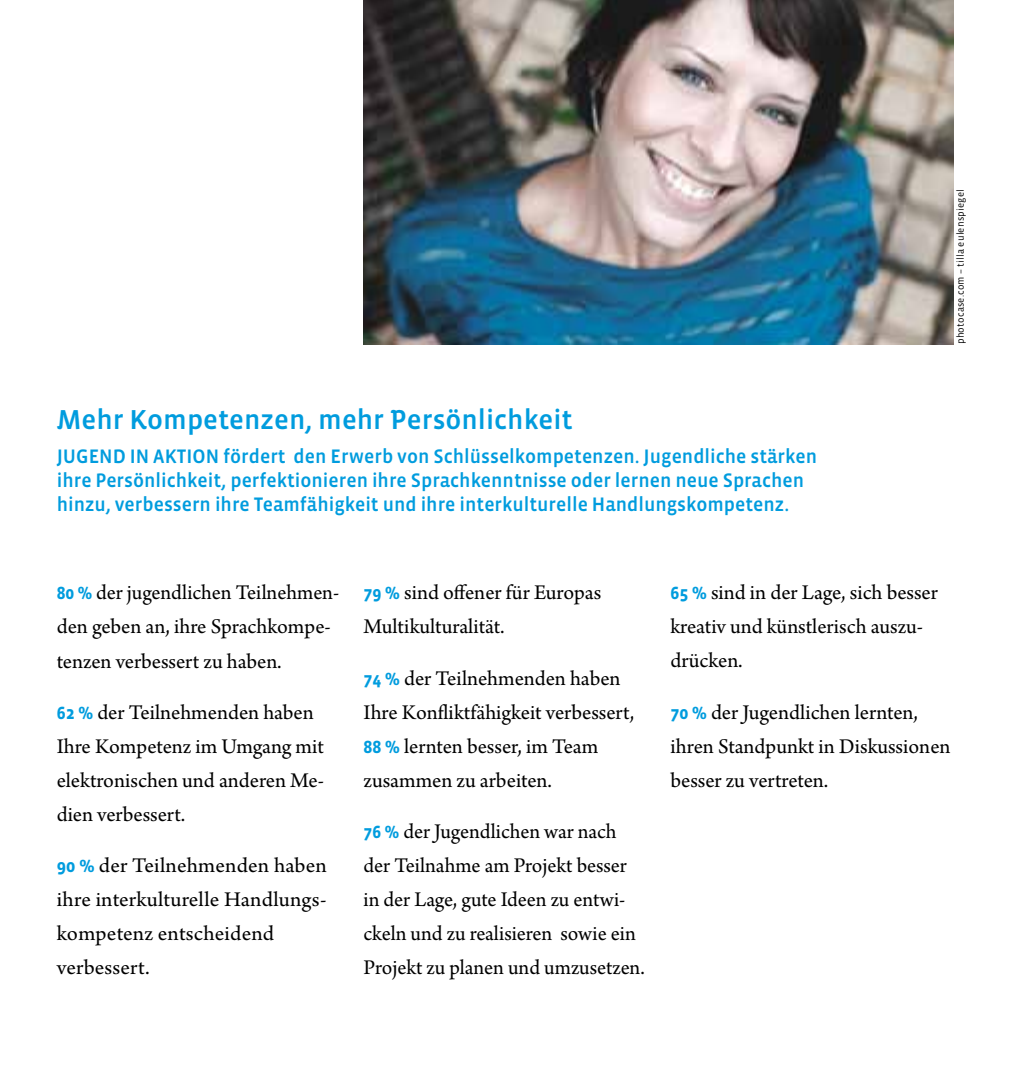
<style>
.page{position:relative;width:1010px;height:1078px;background:#fff}
.page>*{position:absolute;margin:0;border:0;box-sizing:border-box;transform-origin:0 0}
.t1{font:28px "Vista Sans Alt Med";color:#009cde}
.t2{font:22px/34px "Arno Pro";color:#000}
.t3{font:20px/24px "Vista Sans Med";color:#009cde}
.t4{font:10px "Vista Sans";letter-spacing:.02em;color:#000}
.s1{font-family:"Vista Sans";font-weight:700;font-size:18px;color:#009cde}
</style>
<div class="page">
<img style="left:363px;top:0;width:589px;height:344px">
<p class="t1" style="left:57px;top:405px;width:517px">Mehr Kompetenzen, mehr Persönlichkeit</p>
<p class="t3" style="left:57px;top:445px;width:761px">JUGEND IN AKTION fördert den Erwerb von Schlüsselkompetenzen. Jugendliche stärken ihre Persönlichkeit, perfektionieren ihre Sprachkenntnisse oder lernen neue Sprachen hinzu, verbessern ihre Teamfähigkeit und ihre interkulturelle Handlungskompetenz.</p>
<p class="t4" style="left:955px;top:344px;width:156px;rotate:-90deg">photocase.com – tilla eulenspiegel</p>
<p class="t2" style="left:57px;top:577px;width:284px"><span class="s1">80 %</span> der jugendlichen Teilnehmen&shy;den geben an, ihre Sprachkompe&shy;tenzen verbessert zu haben.</p>
<p class="t2" style="left:57px;top:696px;width:269px"><span class="s1">62 %</span> der Teilnehmenden haben<br>Ihre Kompetenz im Umgang mit elektronischen und anderen Me&shy;dien verbessert.</p>
<p class="t2" style="left:57px;top:849px;width:271px"><span class="s1">90 %</span> der Teilnehmenden haben ihre interkulturelle Handlungs&shy;kompetenz entscheidend verbessert.</p>
<p class="t2" style="left:363px;top:577px;width:239px"><span class="s1">79 %</span> sind offener für Europas<br>Multikulturalität.</p>
<p class="t2" style="left:363px;top:662px;width:272px"><span class="s1">74 %</span> der Teilnehmenden haben<br>Ihre Konfliktfähigkeit verbessert,<br><span class="s1">88 %</span> lernten besser, im Team zusammen zu arbeiten.</p>
<p class="t2" style="left:363px;top:815px;width:282px"><span class="s1">76 %</span> der Jugendlichen war nach der Teilnahme am Projekt besser in der Lage, gute Ideen zu entwi&shy;ckeln und zu realisieren sowie ein<br>Projekt zu planen und umzusetzen.</p>
<p class="t2" style="left:670px;top:577px;width:269px"><span class="s1">65 %</span> sind in der Lage, sich besser kreativ und künstlerisch auszu&shy;drücken.</p>
<p class="t2" style="left:670px;top:696px;width:281px"><span class="s1">70 %</span> der Jugendlichen lernten, ihren Standpunkt in Diskussionen besser zu vertreten.</p>
</div>
